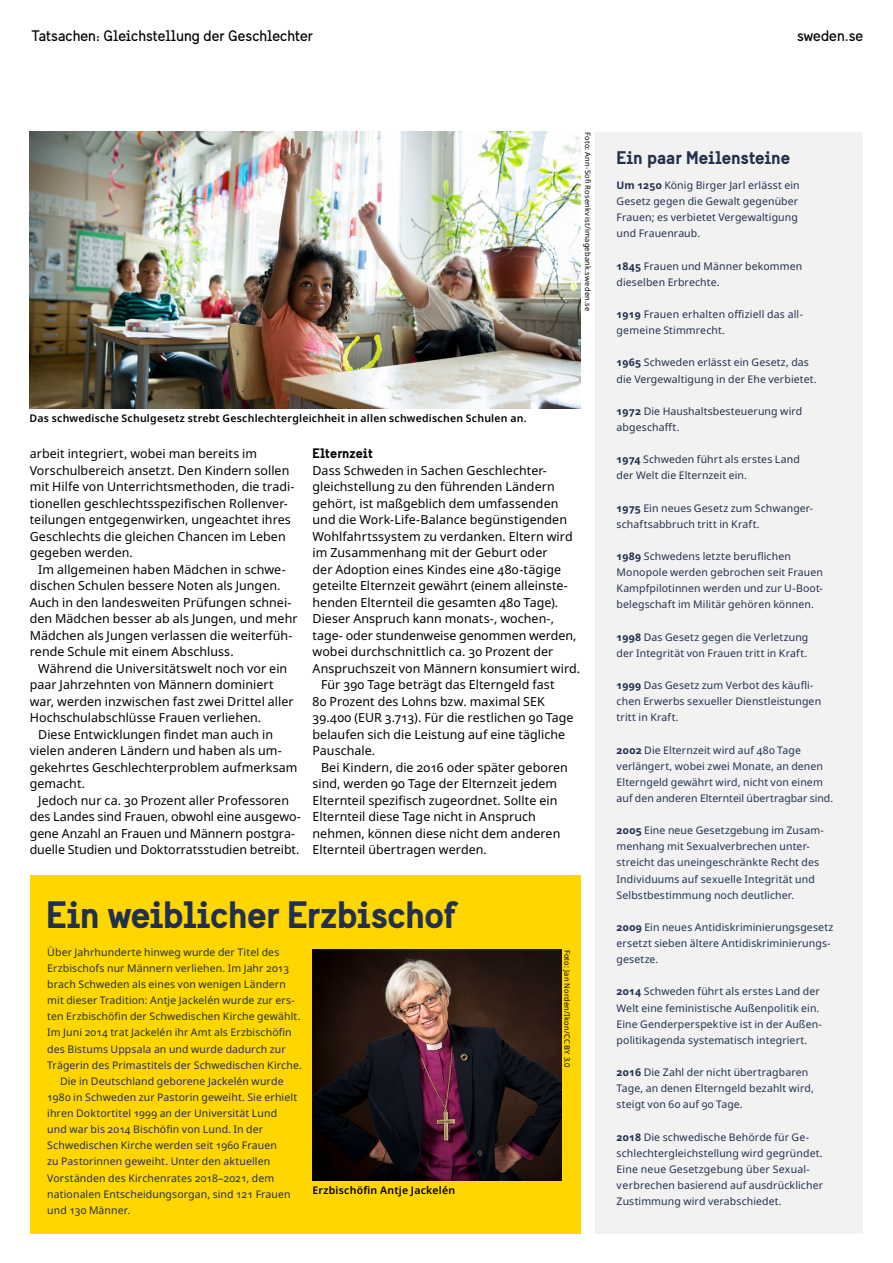
<style>
.page{position:relative;width:893px;height:1263px;background:#fff}
.page>*{position:absolute;margin:0;border:0;box-sizing:border-box;transform-origin:0 0}
.Header_2{font:700 37.5px "Sweden Sans";letter-spacing:-.02em;color:#22304e}
.Fact_column__Header{font:700 18px "Sweden Sans";letter-spacing:-.005em;color:#22304e}
.t1{font:15px "Sweden Sans";color:#000}
.Header_4{font:700 13.5px "Sweden Sans";color:#000}
.Body_copy_indent{font:12.45px/16.5px "Noto Sans";letter-spacing:.005em;color:#000}
.Body_copy{font:12.45px/16.5px "Noto Sans";letter-spacing:.005em;color:#000}
.Fact_column__Body{font:10.5px/16.2px "Noto Sans";letter-spacing:.01em;color:#22304e}
.Image__Caption{font:600 10.5px "Noto Sans";letter-spacing:.02em;color:#000}
.Image__Photo_byline{font:7.5px "Noto Sans";letter-spacing:.025em;color:#000}
.s1{font-weight:700}
</style>
<div class="page">
<div style="left:595px;top:132px;width:268px;height:1101px;background:#f2f2f2"></div>
<div style="left:30px;top:875px;width:550px;height:359px;background:#ffd600"></div>
<img style="left:313px;top:950px;width:248px;height:230px">
<img style="left:30px;top:132px;width:550px;height:277px">
<h3 class="t1" style="left:32px;top:27px;width:282px">Tatsachen: Gleichstellung der Geschlechter</h3>
<h3 class="t1" style="left:797px;top:27px;width:68px">sweden.se</h3>
<p class="Image__Caption" style="left:30px;top:411px;width:498px">Das schwedische Schulgesetz strebt Geschlechtergleichheit in allen schwedischen Schulen an.</p>
<p class="Image__Photo_byline" style="left:593px;top:132px;width:181px;rotate:90deg">Foto: Ann-Sofi Rosenkvist/imagebank.sweden.se</p>
<p class="Body_copy" style="left:30px;top:446px;width:266px">arbeit integriert, wobei man bereits im Vorschulbereich ansetzt. Den Kindern sollen mit Hilfe von Unterrichtsmethoden, die tradi&shy;tionellen geschlechtsspezifischen Rollenver&shy;teilungen entgegenwirken, ungeachtet ihres Geschlechts die gleichen Chancen im Leben gegeben werden.</p>
<p class="Body_copy_indent" style="left:30px;top:561px;width:269px;text-indent:9px">Im allgemeinen haben Mädchen in schwe&shy;dischen Schulen bessere Noten als Jungen.<br>Auch in den landesweiten Prüfungen schnei&shy;den Mädchen besser ab als Jungen, und mehr Mädchen als Jungen verlassen die weiterfüh&shy;rende Schule mit einem Abschluss.</p>
<p class="Body_copy_indent" style="left:30px;top:660px;width:265px;text-indent:9px">Während die Universitätswelt noch vor ein paar Jahrzehnten von Männern dominiert war, werden inzwischen fast zwei Drittel aller Hochschulabschlüsse Frauen verliehen.</p>
<p class="Body_copy_indent" style="left:30px;top:726px;width:269px;text-indent:9px">Diese Entwicklungen findet man auch in vielen anderen Ländern und haben als um&shy;gekehrtes Geschlechterproblem aufmerksam gemacht.</p>
<p class="Body_copy_indent" style="left:30px;top:792px;width:273px;text-align:center">Jedoch nur ca. 30 Prozent aller Professoren des Landes sind Frauen, obwohl eine ausgewo&shy;gene Anzahl an Frauen und Männern postgra&shy;duelle Studien und Doktorratsstudien betreibt.</p>
<p class="Header_4" style="left:313px;top:445px;width:62px">Elternzeit</p>
<p class="Body_copy" style="left:313px;top:462px;width:269px">Dass Schweden in Sachen Geschlechter&shy;gleichstellung zu den führenden Ländern gehört, ist maßgeblich dem umfassenden und die Work-Life-Balance begünstigenden Wohlfahrtssystem zu verdanken. Eltern wird im Zusammenhang mit der Geburt oder<br>der Adoption eines Kindes eine 480-tägige geteilte Elternzeit gewährt (einem alleinste&shy;henden Elternteil die gesamten 480 Tage).<br>Dieser Anspruch kann monats-, wochen-, tage- oder stundenweise genommen werden, wobei durchschnittlich ca. 30 Prozent der Anspruchszeit von Männern konsumiert wird.</p>
<p class="Body_copy_indent" style="left:313px;top:677px;width:263px;text-indent:9px">Für 390 Tage beträgt das Elterngeld fast<br>80 Prozent des Lohns bzw. maximal SEK 39.400 (EUR 3.713). Für die restlichen 90 Tage belaufen sich die Leistung auf eine tägliche Pauschale.</p>
<p class="Body_copy_indent" style="left:313px;top:759px;width:257px;text-indent:9px">Bei Kindern, die 2016 oder später geboren sind, werden 90 Tage der Elternzeit jedem Elternteil spezifisch zugeordnet. Sollte ein Elternteil diese Tage nicht in Anspruch nehmen, können diese nicht dem anderen Elternteil übertragen werden.</p>
<p class="Header_2" style="left:46px;top:891px;width:412px">Ein weiblicher Erzbischof</p>
<p class="Fact_column__Body" style="left:47px;top:944px;width:256px">Über Jahrhunderte hinweg wurde der Titel des Erzbischofs nur Männern verliehen. Im Jahr 2013 brach Schweden als eines von wenigen Ländern mit dieser Tradition: Antje Jackelén wurde zur ers&shy;ten Erzbischöfin der Schwedischen Kirche gewählt.<br>Im Juni 2014 trat Jackelén ihr Amt als Erzbischöfin des Bistums Uppsala an und wurde dadurch zur Trägerin des Primastitels der Schwedischen Kirche.</p>
<p class="Fact_column__Body" style="left:47px;top:1073px;width:251px;text-indent:13px">Die in Deutschland geborene Jackelén wurde 1980 in Schweden zur Pastorin geweiht. Sie erhielt ihren Doktortitel 1999 an der Universität Lund und war bis 2014 Bischöfin von Lund. In der Schwedischen Kirche werden seit 1960 Frauen<br>zu Pastorinnen geweiht. Unter den aktuellen Vorständen des Kirchenrates 2018–2021, dem nationalen Entscheidungsorgan, sind 121 Frauen und 130 Männer.</p>
<p class="Image__Caption" style="left:313px;top:1183px;width:144px">Erzbischöfin Antje Jackelén</p>
<p class="Image__Photo_byline" style="left:572px;top:949px;width:119px;rotate:90deg">Foto: Jan Norden/Ikon/CC BY 3.0</p>
<p class="Fact_column__Header" style="left:617px;top:147px;width:175px">Ein paar Meilensteine</p>
<p class="Fact_column__Body" style="left:617px;top:177px;width:185px"><span class="s1">Um 1250</span> König Birger Jarl erlässt ein<br>Gesetz gegen die Gewalt gegenüber<br>Frauen; es verbietet Vergewaltigung und Frauenraub.</p>
<p class="Fact_column__Body" style="left:617px;top:258px;width:187px"><span class="s1">1845</span> Frauen und Männer bekommen dieselben Erbrechte.</p>
<p class="Fact_column__Body" style="left:617px;top:306px;width:188px"><span class="s1">1919</span> Frauen erhalten offiziell das all&shy;gemeine Stimmrecht.</p>
<p class="Fact_column__Body" style="left:617px;top:355px;width:202px"><span class="s1">1965</span> Schweden erlässt ein Gesetz, das die Vergewaltigung in der Ehe verbietet.</p>
<p class="Fact_column__Body" style="left:617px;top:403px;width:187px"><span class="s1">1972</span> Die Haushaltsbesteuerung wird abgeschafft.</p>
<p class="Fact_column__Body" style="left:617px;top:452px;width:185px"><span class="s1">1974</span> Schweden führt als erstes Land der Welt die Elternzeit ein.</p>
<p class="Fact_column__Body" style="left:617px;top:500px;width:198px"><span class="s1">1975</span> Ein neues Gesetz zum Schwanger&shy;schaftsabbruch tritt in Kraft.</p>
<p class="Fact_column__Body" style="left:617px;top:548px;width:208px"><span class="s1">1989</span> Schwedens letzte beruflichen Monopole werden gebrochen seit Frauen Kampfpilotinnen werden und zur U-Boot&shy;belegschaft im Militär gehören können.</p>
<p class="Fact_column__Body" style="left:617px;top:629px;width:193px"><span class="s1">1998</span> Das Gesetz gegen die Verletzung der Integrität von Frauen tritt in Kraft.</p>
<p class="Fact_column__Body" style="left:617px;top:677px;width:206px"><span class="s1">1999</span> Das Gesetz zum Verbot des käufli&shy;chen Erwerbs sexueller Dienstleistungen tritt in Kraft.</p>
<p class="Fact_column__Body" style="left:617px;top:742px;width:218px"><span class="s1">2002</span> Die Elternzeit wird auf 480 Tage verlängert, wobei zwei Monate, an denen Elterngeld gewährt wird, nicht von einem auf den anderen Elternteil übertragbar sind.</p>
<p class="Fact_column__Body" style="left:617px;top:822px;width:209px"><span class="s1">2005</span> Eine neue Gesetzgebung im Zusam&shy;menhang mit Sexualverbrechen unter&shy;streicht das uneingeschränkte Recht des Individuums auf sexuelle Integrität und Selbstbestimmung noch deutlicher.</p>
<p class="Fact_column__Body" style="left:617px;top:919px;width:218px"><span class="s1">2009</span> Ein neues Antidiskriminierungsgesetz ersetzt sieben ältere Antidiskriminierungs&shy;gesetze.</p>
<p class="Fact_column__Body" style="left:617px;top:984px;width:207px"><span class="s1">2014</span> Schweden führt als erstes Land der Welt eine feministische Außenpolitik ein.<br>Eine Genderperspektive ist in der Außen&shy;politikagenda systematisch integriert.</p>
<p class="Fact_column__Body" style="left:617px;top:1064px;width:199px"><span class="s1">2016</span> Die Zahl der nicht übertragbaren<br>Tage, an denen Elterngeld bezahlt wird, steigt von 60 auf 90 Tage.</p>
<p class="Fact_column__Body" style="left:617px;top:1129px;width:208px"><span class="s1">2018</span> Die schwedische Behörde für Ge&shy;schlechtergleichstellung wird gegründet.<br>Eine neue Gesetzgebung über Sexual&shy;verbrechen basierend auf ausdrücklicher Zustimmung wird verabschiedet.</p>
</div>
